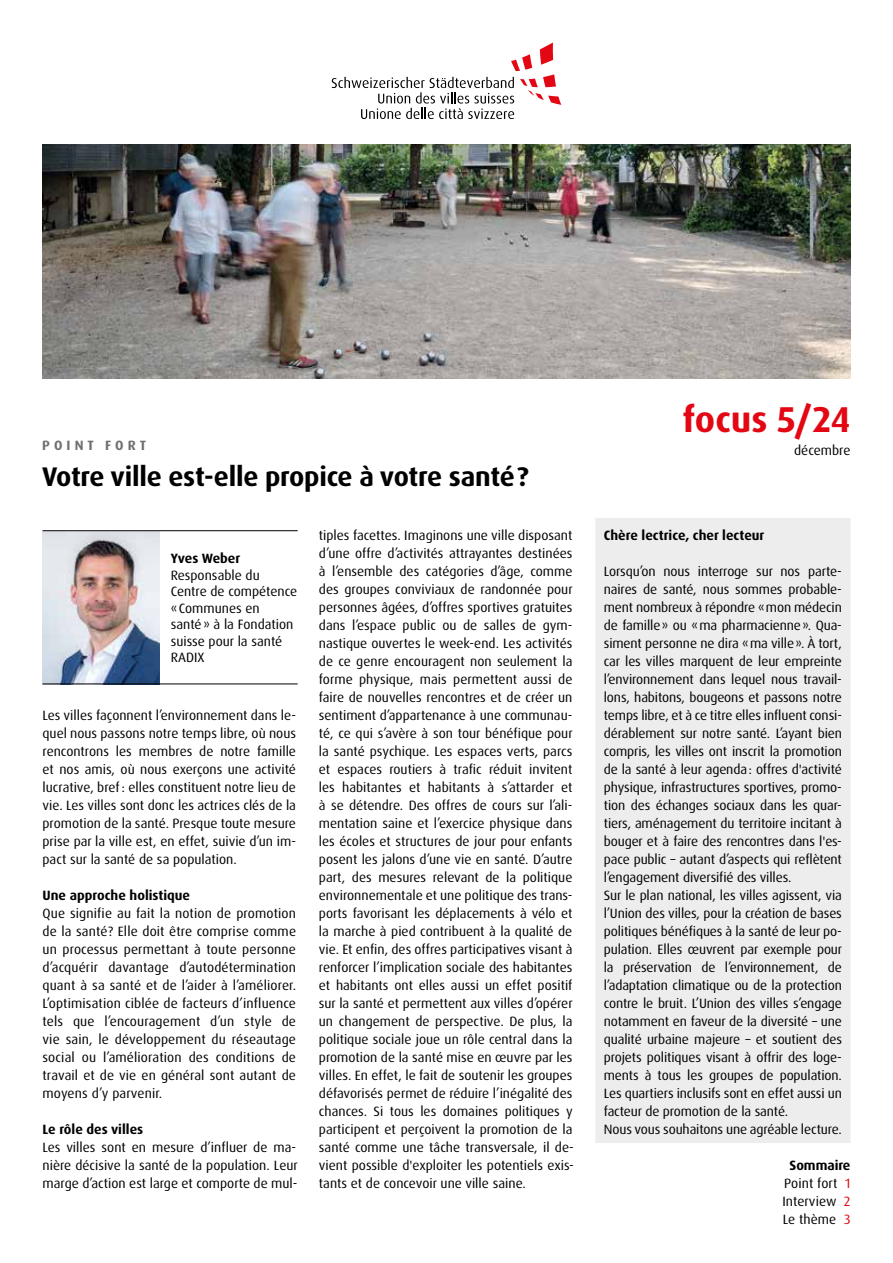
<style>
.page{position:relative;width:893px;height:1263px;background:#fff}
.page>*{position:absolute;margin:0;border:0;box-sizing:border-box;transform-origin:0 0}
.t1{font:700 36px "Dax OT";color:#e30613}
.t2{font:700 27px "Dax OT";letter-spacing:-.01em;color:#000}
.t3{font:13.5px/18px "Dax OT";letter-spacing:-.01em;color:#000;text-align:justify}
.t4{font:700 13.5px "Dax OT";color:#000}
.t5{font:700 13.5px "Dax OT";letter-spacing:.3em;color:#706f6f}
.s1{font-weight:700}
.s2{color:#e30613}
</style>
<div class="page">
<svg style="left:332px;top:43px;width:229px;height:76px"></svg>
<img style="left:43px;top:531px;width:116px;height:153px">
<hr style="left:43px;top:684px;width:255px;height:1px;background:#000">
<hr style="left:43px;top:530px;width:255px;height:1px;background:#000">
<img style="left:43px;top:144px;width:807px;height:234px">
<div style="left:595px;top:518px;width:255px;height:625px;background:#ededed"></div>
<p class="t5" style="left:42px;top:437px;width:105px">POINT FORT</p>
<h2 class="t2" style="left:42px;top:459px;width:488px">Votre ville est-elle propice à votre santé?</h2>
<p class="t4" style="left:171px;top:550px;width:71px">Yves Weber</p>
<p class="t3" style="left:171px;top:567px;width:128px;line-height:16.5px;text-align:left">Responsable du<br>Centre de compétence « Communes en santé» à la Fondation suisse pour la santé<br>RADIX</p>
<p class="t3" style="left:43px;top:706px;width:255px">Les villes façonnent l’environnement dans le&shy;quel nous passons notre temps libre, où nous rencontrons les membres de notre famille et nos amis, où nous exerçons une activité lucrative, bref: elles constituent notre lieu de vie. Les villes sont donc les actrices clés de la promotion de la santé. Presque toute mesure prise par la ville est, en effet, suivie d’un im&shy;pact sur la santé de sa population.</p>
<p class="t4" style="left:43px;top:887px;width:149px">Une approche holistique</p>
<p class="t3" style="left:43px;top:904px;width:255px">Que signifie au fait la notion de promotion de la santé? Elle doit être comprise comme un processus permettant à toute personne d’acquérir davantage d’autodétermination quant à sa santé et de l’aider à l’améliorer.<br>L’optimisation ciblée de facteurs d’influence tels que l’encouragement d’un style de vie sain, le développement du réseautage social ou l’amélioration des conditions de travail et de vie en général sont autant de moyens d’y parvenir.</p>
<p class="t4" style="left:43px;top:1121px;width:102px">Le rôle des villes</p>
<p class="t3" style="left:43px;top:1138px;width:257px;text-align:left">Les villes sont en mesure d’influer de ma&shy;nière décisive la santé de la population. Leur marge d’action est large et comporte de mul-</p>
<p class="t3" style="left:319px;top:526px;width:257px">tiples facettes. Imaginons une ville disposant d’une offre d’activités attrayantes destinées à l’ensemble des catégories d’âge, comme des groupes conviviaux de randonnée pour personnes âgées, d’offres sportives gratuites dans l’espace public ou de salles de gym&shy;nastique ouvertes le week-end. Les activités de ce genre encouragent non seulement la forme physique, mais permettent aussi de faire de nouvelles rencontres et de créer un sentiment d’appartenance à une communau&shy;té, ce qui s’avère à son tour bénéfique pour la santé psychique. Les espaces verts, parcs et espaces routiers à trafic réduit invitent les habitantes et habitants à s’attarder et à se détendre. Des offres de cours sur l’ali&shy;mentation saine et l’exercice physique dans les écoles et structures de jour pour enfants posent les jalons d’une vie en santé. D’autre part, des mesures relevant de la politique environnementale et une politique des trans&shy;ports favorisant les déplacements à vélo et la marche à pied contribuent à la qualité de vie. Et enfin, des offres participatives visant à renforcer l’implication sociale des habitantes et habitants ont elles aussi un effet positif sur la santé et permettent aux villes d’opérer un changement de perspective. De plus, la politique sociale joue un rôle central dans la promotion de la santé mise en œuvre par les villes. En effet, le fait de soutenir les groupes défavorisés permet de réduire l’inégalité des chances. Si tous les domaines politiques y participent et perçoivent la promotion de la santé comme une tâche transversale, il de&shy;vient possible d'exploiter les potentiels exis&shy;tants et de concevoir une ville saine.</p>
<h1 class="t1" style="left:683px;top:396px;width:169px">focus 5/24</h1>
<p class="t3" style="left:794px;top:441px;width:58px">décembre</p>
<p class="t4" style="left:604px;top:527px;width:162px">Chère lectrice, cher lecteur</p>
<p class="t3" style="left:604px;top:562px;width:240px;text-align:left">Lorsqu’on nous interroge sur nos parte&shy;naires de santé, nous sommes probable&shy;ment nombreux à répondre «mon médecin de famille» ou «ma pharmacienne». Qua&shy;siment personne ne dira «ma ville». À tort, car les villes marquent de leur empreinte l’environnement dans lequel nous travail&shy;lons, habitons, bougeons et passons notre temps libre, et à ce titre elles influent consi&shy;dérablement sur notre santé. L’ayant bien compris, les villes ont inscrit la promotion de la santé à leur agenda: offres d'activité physique, infrastructures sportives, promo&shy;tion des échanges sociaux dans les quar&shy;tiers, aménagement du territoire incitant à bouger et à faire des rencontres dans l'es&shy;pace public – autant d’aspects qui reflètent l’engagement diversifié des villes.<br>Sur le plan national, les villes agissent, via l’Union des villes, pour la création de bases politiques bénéfiques à la santé de leur po&shy;pulation. Elles œuvrent par exemple pour la préservation de l’environnement, de l’adaptation climatique ou de la protection contre le bruit. L’Union des villes s’engage notamment en faveur de la diversité – une qualité urbaine majeure – et soutient des projets politiques visant à offrir des loge&shy;ments à tous les groupes de population.<br>Les quartiers inclusifs sont en effet aussi un facteur de promotion de la santé.<br>Nous vous souhaitons une agréable lecture.</p>
<p class="t3" style="left:782px;top:1156px;width:70px;text-align:center"><span class="s1">Sommaire<br></span>Point fort <span class="s2">1<br></span>Interview <span class="s2">2<br></span>Le thème <span class="s2">3</span></p>
</div>
